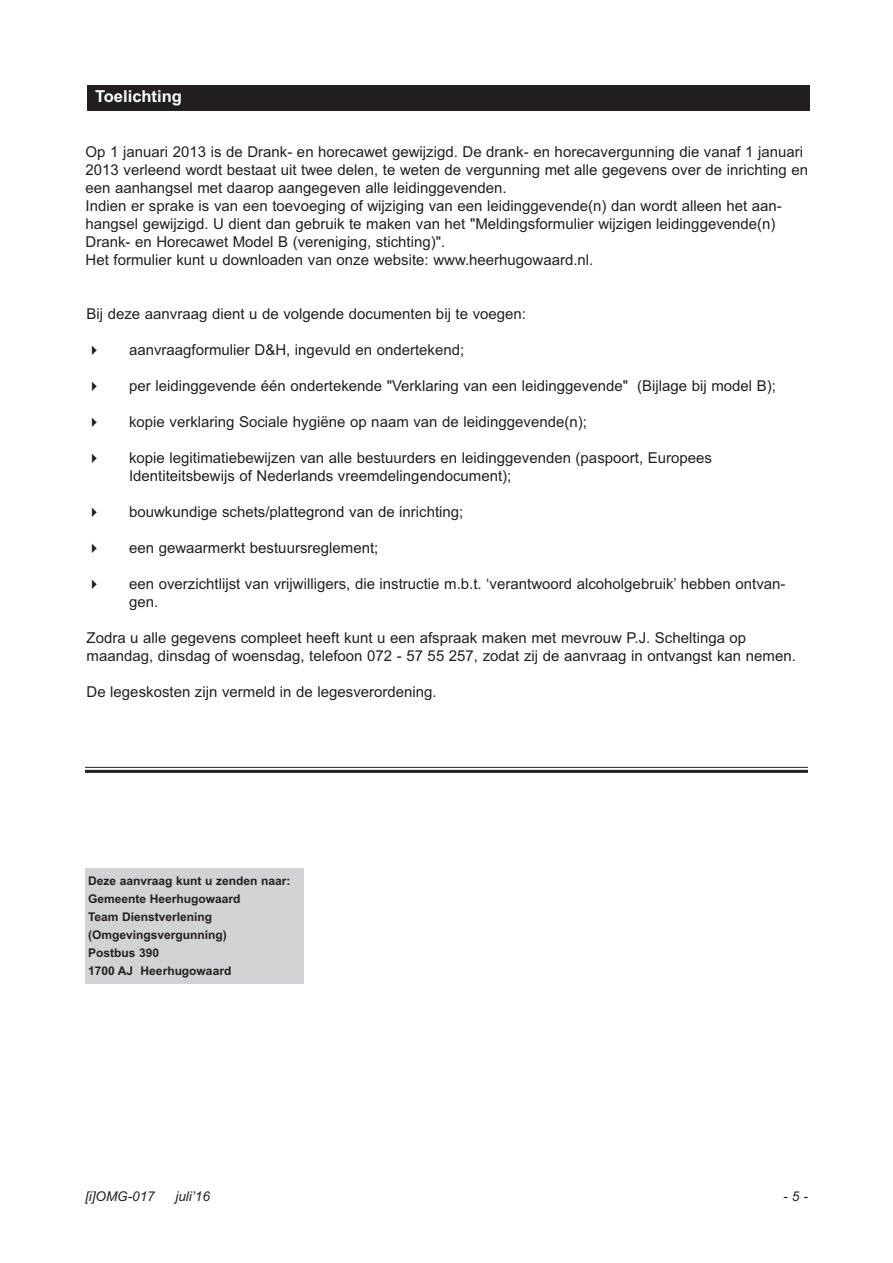
<style>
.page{position:relative;width:893px;height:1263px;background:#fff}
.page>*{position:absolute;margin:0;border:0;box-sizing:border-box;transform-origin:0 0}
.t1{font:700 16.5px "Arial";color:#fff}
.t2{font:15px/18px "Arial";color:#231f20}
.t3{font:italic 13.5px "Arial";color:#231f20}
.t4{font:700 12px/18px "Arial";color:#231f20}
</style>
<div class="page">
<div style="left:85px;top:868px;width:218px;height:116px;background:#d1d2d4"></div>
<hr style="left:85px;top:767px;width:723px;height:1px;background:#231f20">
<hr style="left:85px;top:770px;width:723px;height:3px;background:#231f20">
<div style="left:87px;top:85px;width:722px;height:26px;background:#231f20"></div>
<p class="t1" style="left:95px;top:87px;width:88px">Toelichting</p>
<p class="t2" style="left:86px;top:143px;width:724px">Op 1 januari 2013 is de Drank- en horecawet gewijzigd. De drank- en horecavergunning die vanaf 1 januari 2013 verleend wordt bestaat uit twee delen, te weten de vergunning met alle gegevens over de inrichting en een aanhangsel met daarop aangegeven alle leidinggevenden.<br>Indien er sprake is van een toevoeging of wijziging van een leidinggevende(n) dan wordt alleen het aan&shy;hangsel gewijzigd. U dient dan gebruik te maken van het "Meldingsformulier wijzigen leidinggevende(n)<br>Drank- en Horecawet Model B (vereniging, stichting)".<br>Het formulier kunt u downloaden van onze website: www.heerhugowaard.nl.</p>
<p class="t2" style="left:87px;top:305px;width:441px">Bij deze aanvraag dient u de volgende documenten bij te voegen:</p>
<p class="t2" style="left:87px;top:341px;width:379px">✔ aanvraagformulier D&amp;H, ingevuld en ondertekend;</p>
<p class="t2" style="left:87px;top:377px;width:691px">✔ per leidinggevende één ondertekende "Verklaring van een leidinggevende" (Bijlage bij model B);</p>
<p class="t2" style="left:87px;top:413px;width:502px">✔ kopie verklaring Sociale hygiëne op naam van de leidinggevende(n);</p>
<p class="t2" style="left:129px;top:449px;width:584px;text-indent:-43px">✔ kopie legitimatiebewijzen van alle bestuurders en leidinggevenden (paspoort, Europees<br>Identiteitsbewijs of Nederlands vreemdelingendocument);</p>
<p class="t2" style="left:87px;top:503px;width:378px">✔ bouwkundige schets/plattegrond van de inrichting;</p>
<p class="t2" style="left:87px;top:539px;width:293px">✔ een gewaarmerkt bestuursreglement;</p>
<p class="t2" style="left:129px;top:575px;width:658px;text-indent:-43px">✔ een overzichtlijst van vrijwilligers, die instructie m.b.t. ‘verantwoord alcoholgebruik’ hebben ontvan&shy;gen.</p>
<p class="t2" style="left:87px;top:629px;width:711px">Zodra u alle gegevens compleet heeft kunt u een afspraak maken met mevrouw P.J. Scheltinga op maandag, dinsdag of woensdag, telefoon 072 - 57 55 257, zodat zij de aanvraag in ontvangst kan nemen.</p>
<p class="t2" style="left:87px;top:683px;width:352px">De legeskosten zijn vermeld in de legesverordening.</p>
<p class="t4" style="left:88px;top:871px;width:204px">Deze aanvraag kunt u zenden naar:<br>Gemeente Heerhugowaard<br>Team Dienstverlening (Omgevingsvergunning)<br>Postbus 390<br>1700 AJ Heerhugowaard</p>
<p class="t3" style="left:85px;top:1188px;width:71px">[i]OMG-017</p>
<p class="t3" style="left:175px;top:1188px;width:36px">juli’16</p>
<p class="t3" style="left:783px;top:1188px;width:26px">-5-</p>
</div>
